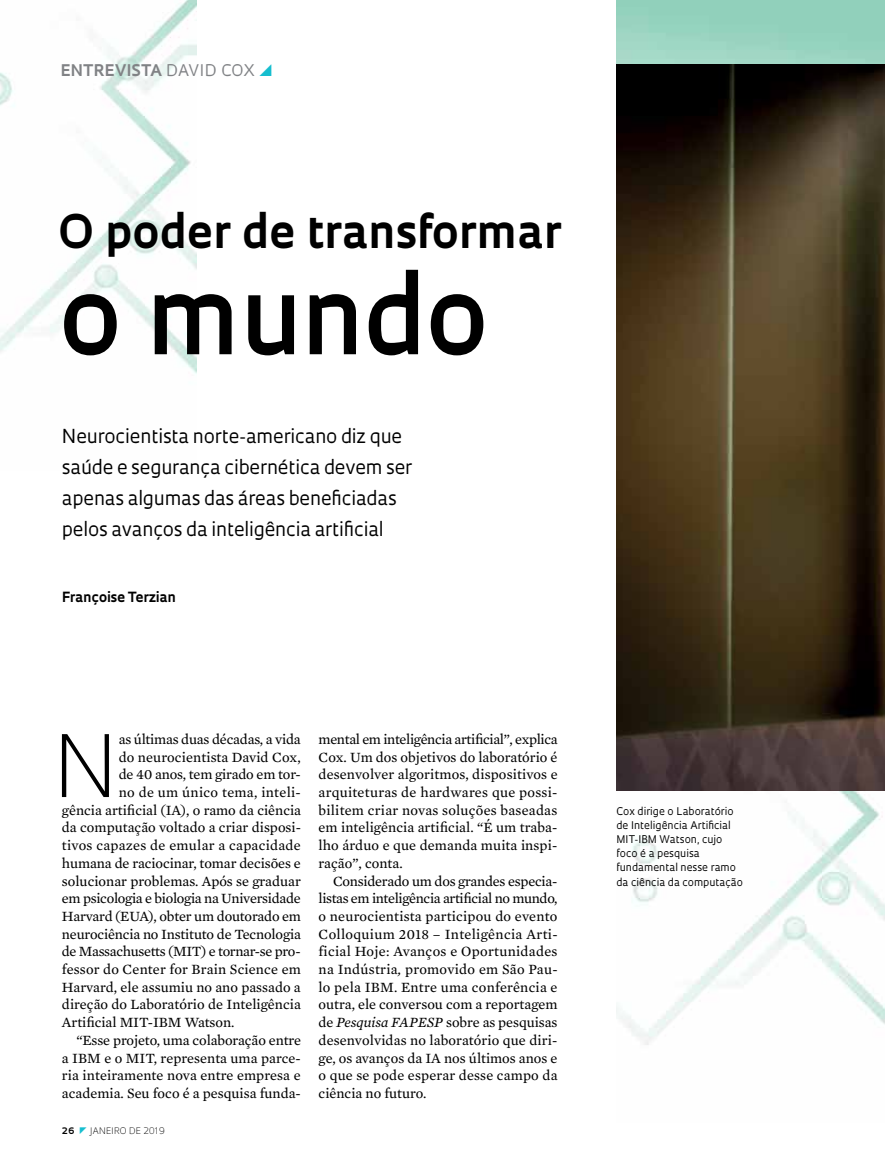
<style>
.page{position:relative;width:885px;height:1169px;background:#fff}
.page>*{position:absolute;margin:0;border:0;box-sizing:border-box;transform-origin:0 0}
.t1{font:600 105px "Oculum";letter-spacing:-.01em;color:#000}
.t2{font:300 83.55px "Oculum";color:#000}
.t3{font:700 45px "Oculum";color:#000}
.t4{font:18.75px/30.9px "Oculum";letter-spacing:-.01em;color:#000}
.t5{font:700 15.6px "Oculum";letter-spacing:.035em;color:#808285}
.t6{font:14.4px/17.7px "Mercury Text G2";color:#000;text-align:justify}
.t7{font:14.4px "Mercury Text G2";letter-spacing:.02em;color:#000}
.t8{font:14.4px "Mercury Text G2";letter-spacing:-.02em;color:#000}
.t9{font:14.4px "Mercury Text G2";letter-spacing:-.025em;color:#000}
.t10{font:700 13.65px "Oculum";letter-spacing:-.005em;color:#000}
.t11{font:10.35px/14.1px "Oculum";color:#000}
.t12{font:300 8.7px "Oculum";letter-spacing:.015em;color:#000}
.t13{font:700 8.7px "Oculum";color:#000}
.s1{font-weight:400}
.s2{font-style:italic}
</style>
<div class="page">
<img style="left:616px;top:0;width:269px;height:1045px">
<img style="left:0;top:0;width:196px;height:374px">
<img style="left:617px;top:64px;width:268px;height:727px">
<p class="t5" style="left:60px;top:60px;width:196px">Entrevista <span class="s1">david cox</span></p>
<h3 class="t3" style="left:58px;top:200px;width:505px">O poder de transformar</h3>
<h1 class="t1" style="left:58px;top:245px;width:432px">o mundo</h1>
<h3 class="t4" style="left:62px;top:420px;width:352px">Neurocientista norte-americano diz que saúde e segurança cibernética devem ser apenas algumas das áreas beneficiadas pelos avanços da inteligência artificial</h3>
<p class="t10" style="left:62px;top:588px;width:115px">Françoise Terzian</p>
<h2 class="t2" style="left:54px;top:708px;width:49px">N</h2>
<p class="t6" style="left:119px;top:729px;width:184px">as últimas duas décadas, a vida</p>
<p class="t6" style="left:119px;top:747px;width:184px">do neurocientista David Cox,</p>
<p class="t6" style="left:119px;top:765px;width:184px">de 40 anos, tem girado em tor-</p>
<p class="t7" style="left:119px;top:781px;width:184px">no de um único tema, inteli-</p>
<p class="t6" style="left:62px;top:800px;width:241px">gência artificial (IA), o ramo da ciência</p>
<p class="t6" style="left:62px;top:818px;width:241px">da computação voltado a criar disposi-</p>
<p class="t7" style="left:62px;top:835px;width:240px">tivos capazes de emular a capacidade</p>
<p class="t6" style="left:62px;top:853px;width:240px">humana de raciocinar, tomar decisões e</p>
<p class="t6" style="left:62px;top:871px;width:241px">solucionar problemas. Após se graduar</p>
<p class="t8" style="left:62px;top:888px;width:240px">em psicologia e biologia na Universidade</p>
<p class="t6" style="left:62px;top:906px;width:241px">Harvard (EUA), obter um doutorado em</p>
<p class="t6" style="left:62px;top:924px;width:240px">neurociência no Instituto de Tecnologia</p>
<p class="t9" style="left:62px;top:941px;width:240px">de Massachusetts (MIT) e tornar-se pro-</p>
<p class="t6" style="left:62px;top:959px;width:241px">fessor do Center for Brain Science em</p>
<p class="t6" style="left:62px;top:977px;width:240px">Harvard, ele assumiu no ano passado a</p>
<p class="t6" style="left:62px;top:995px;width:241px">direção do Laboratório de Inteligência</p>
<p class="t6" style="left:62px;top:1012px;width:174px">Artificial MIT-IBM Watson.</p>
<p class="t6" style="left:76px;top:1030px;width:226px">“Esse projeto, uma colaboração entre</p>
<p class="t6" style="left:62px;top:1048px;width:240px">a IBM e o MIT, representa uma parce-</p>
<p class="t6" style="left:62px;top:1065px;width:240px">ria inteiramente nova entre empresa e</p>
<p class="t6" style="left:62px;top:1083px;width:240px">academia. Seu foco é a pesquisa funda-</p>
<p class="t13" style="left:62px;top:1124px;width:14px">26</p>
<p class="t12" style="left:90px;top:1124px;width:76px">JANEIRO DE 2019</p>
<p class="t6" style="left:319px;top:729px;width:241px">mental em inteligência artificial”, explica Cox. Um dos objetivos do laboratório é desenvolver algoritmos, dispositivos e arquiteturas de hardwares que possi&shy;bilitem criar novas soluções baseadas em inteligência artificial. “É um traba&shy;lho árduo e que demanda muita inspi&shy;ração”, conta.</p>
<p class="t6" style="left:319px;top:871px;width:241px;text-indent:14px">Considerado um dos grandes especia&shy;listas em inteligência artificial no mundo, o neurocientista participou do evento Colloquium 2018 – Inteligência Arti&shy;ficial Hoje: Avanços e Oportunidades na Indústria<span class="s2">,</span> promovido em São Pau&shy;lo pela IBM. Entre uma conferência e outra, ele conversou com a reportagem de <span class="s2">Pesquisa FAPESP</span> sobre as pesquisas desenvolvidas no laboratório que diri&shy;ge, os avanços da IA nos últimos anos e o que se pode esperar desse campo da ciência no futuro.</p>
<p class="t11" style="left:617px;top:803px;width:128px">Cox dirige o Laboratório de I nteligência Artificial<br>MIT-I BM Watson, cujo foco é a pesquisa fundamental nesse ramo da ciência da computação</p>
</div>
